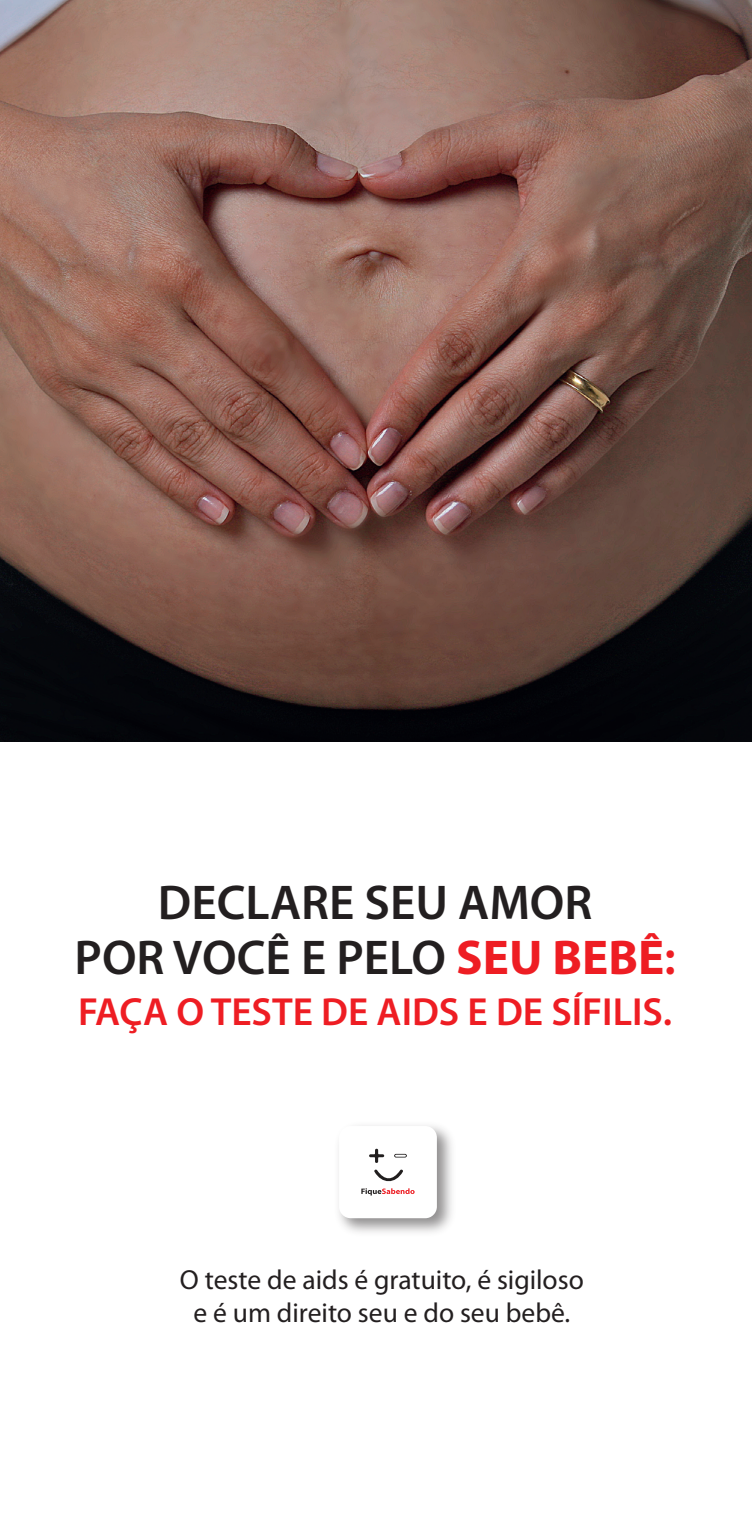
<style>
.page{position:relative;width:752px;height:1531px;background:#fff}
.page>*{position:absolute;margin:0;border:0;box-sizing:border-box;transform-origin:0 0}
.t1{font:600 49px/55.8px "Myriad Pro";color:#231f20;text-align:center}
.t2{font:600 39.25px "Myriad Pro";color:#ee1d23}
.t3{font:27.5px/33px "Myriad Pro";color:#231f20;text-align:center}
.s1{font-weight:700;color:#ee1d23}
.s2{color:#ee1d23}
</style>
<div class="page">
<img style="left:0;top:0;width:751px;height:742px">
<img style="left:338px;top:1125px;width:114px;height:108px">
<div style="left:339px;top:1126px;width:97px;height:92px;background:#fff;border-radius:12px"></div>
<svg style="left:369px;top:1149px;width:15px;height:14px"></svg>
<svg style="left:394px;top:1154px;width:12px;height:3px"></svg>
<svg style="left:361px;top:1169px;width:53px;height:26px"></svg>
<h1 class="t1" style="left:74px;top:873px;width:602px">DECLARE SEU AMOR<br>POR VOCÊ E PELO <span class="s1">SEU BEBÊ</span><span class="s2">:</span></h1>
<h2 class="t2" style="left:78px;top:986px;width:595px">FAÇA O TESTE DE AIDS E DE SÍFILIS.</h2>
<p class="t3" style="left:180px;top:1263px;width:405px">O teste de aids é gratuito, é sigiloso e é um direito seu e do seu bebê.</p>
</div>
